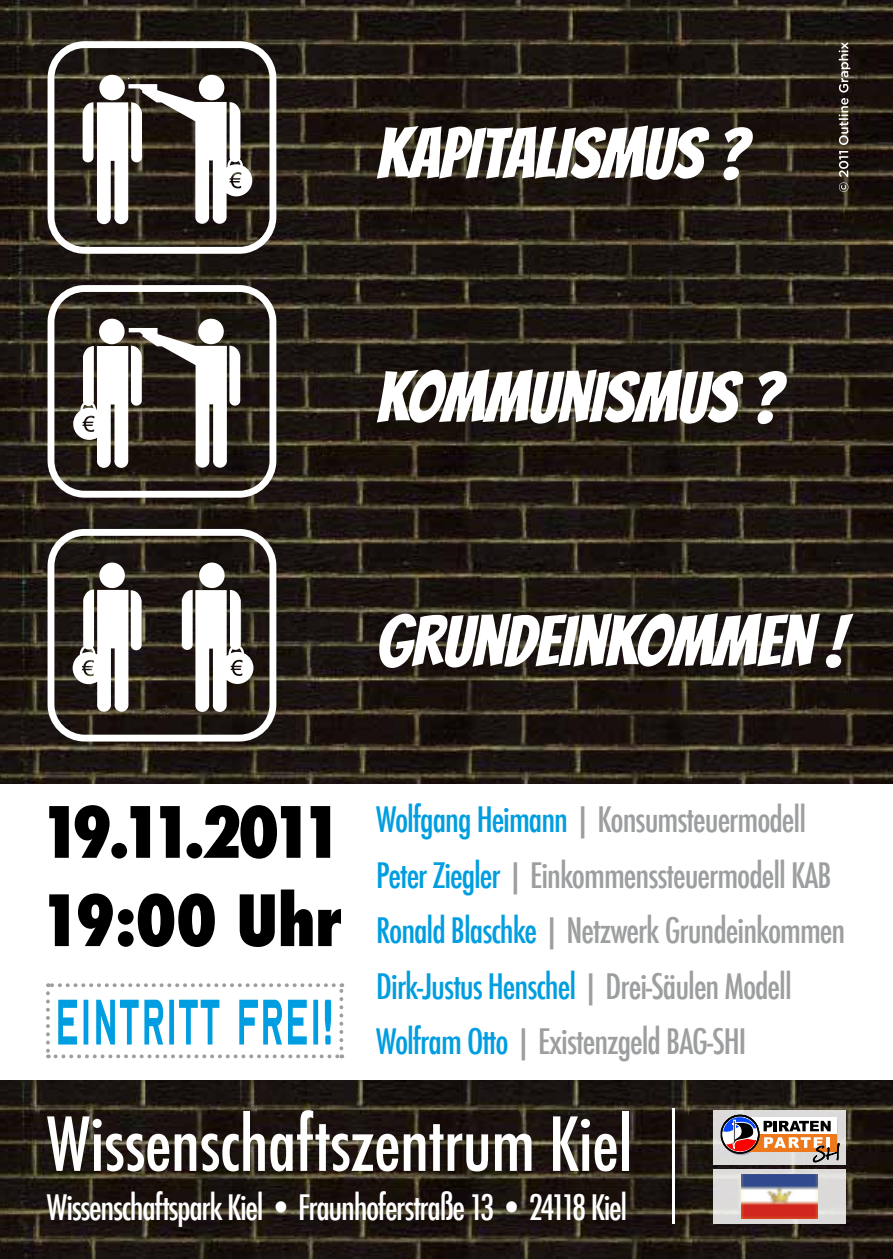
<style>
.page{position:relative;width:893px;height:1259px;background:#fff}
.page>*{position:absolute;margin:0;border:0;box-sizing:border-box;transform-origin:0 0}
.t1{font:500 condensed 72.3px "Futura";letter-spacing:-.01em;color:#fff}
.t2{font:70.5px "Bangers";color:#fff}
.t3{font:800 condensed 68.7px/88.2px "Futura";letter-spacing:-.075em;color:#000}
.t4{font:500 condensed 34.2px/55.5px "Futura";letter-spacing:-.03em;color:#9c9e9f}
.t5{font:500 condensed 34.2px "Futura";letter-spacing:-.04em;color:#fff}
.s1{color:#009ee0}
</style>
<div class="page">
<img style="left:0;top:0;width:893px;height:783px">
<img style="left:0;top:1080px;width:893px;height:179px">
<svg style="left:48px;top:41px;width:228px;height:213px"></svg>
<svg style="left:83px;top:84px;width:169px;height:140px"></svg>
<svg style="left:48px;top:285px;width:228px;height:213px"></svg>
<svg style="left:73px;top:328px;width:167px;height:140px"></svg>
<svg style="left:48px;top:529px;width:228px;height:212px"></svg>
<svg style="left:73px;top:589px;width:69px;height:123px"></svg>
<svg style="left:182px;top:590px;width:71px;height:122px"></svg>
<svg style="left:46px;top:983px;width:297px;height:75px"></svg>
<div style="left:713px;top:1109px;width:132px;height:55px;background:#dbdada"></div>
<svg style="left:713px;top:1169px;width:132px;height:54px;fill:#dcdada"></svg>
<svg style="left:721px;top:1111px;width:119px;height:51px"></svg>
<img style="left:741px;top:1174px;width:76px;height:44px">
<hr style="left:673px;top:1108px;width:2px;height:115px;background:#fff">
<svg style="left:839px;top:43px;width:11px;height:149px"></svg>
<h2 class="t2" style="left:376px;top:101px;width:373px">KAPITALISMUS ?</h2>
<h2 class="t2" style="left:376px;top:344px;width:407px">KOMMUNISMUS ?</h2>
<h2 class="t2" style="left:376px;top:588px;width:470px">GRUNDEINKOMMEN !</h2>
<h3 class="t3" style="left:39px;top:788px;width:304px">19.11.2011<br>19:00 Uhr</h3>
<p class="t4" style="left:376px;top:792px;width:471px"><span class="s1">Wolfgang Heimann</span> | Konsumsteuermodell <span class="s1">Peter Ziegler</span> | Einkommenssteuermodell KAB <span class="s1">Ronald Blaschke</span> | Netzwerk Grundeinkommen <span class="s1">Dirk-Justus Henschel</span> | Drei-Säulen Modell <span class="s1">Wolfram Otto</span> | Existenzgeld BAG-SHI</p>
<h1 class="t1" style="left:47px;top:1097px;width:587px">Wissenschaftszentrum Kiel</h1>
<p class="t5" style="left:47px;top:1185px;width:582px">Wissenschaftspark Kiel • Fraunhoferstraße 13 • 24118 Kiel</p>
</div>
